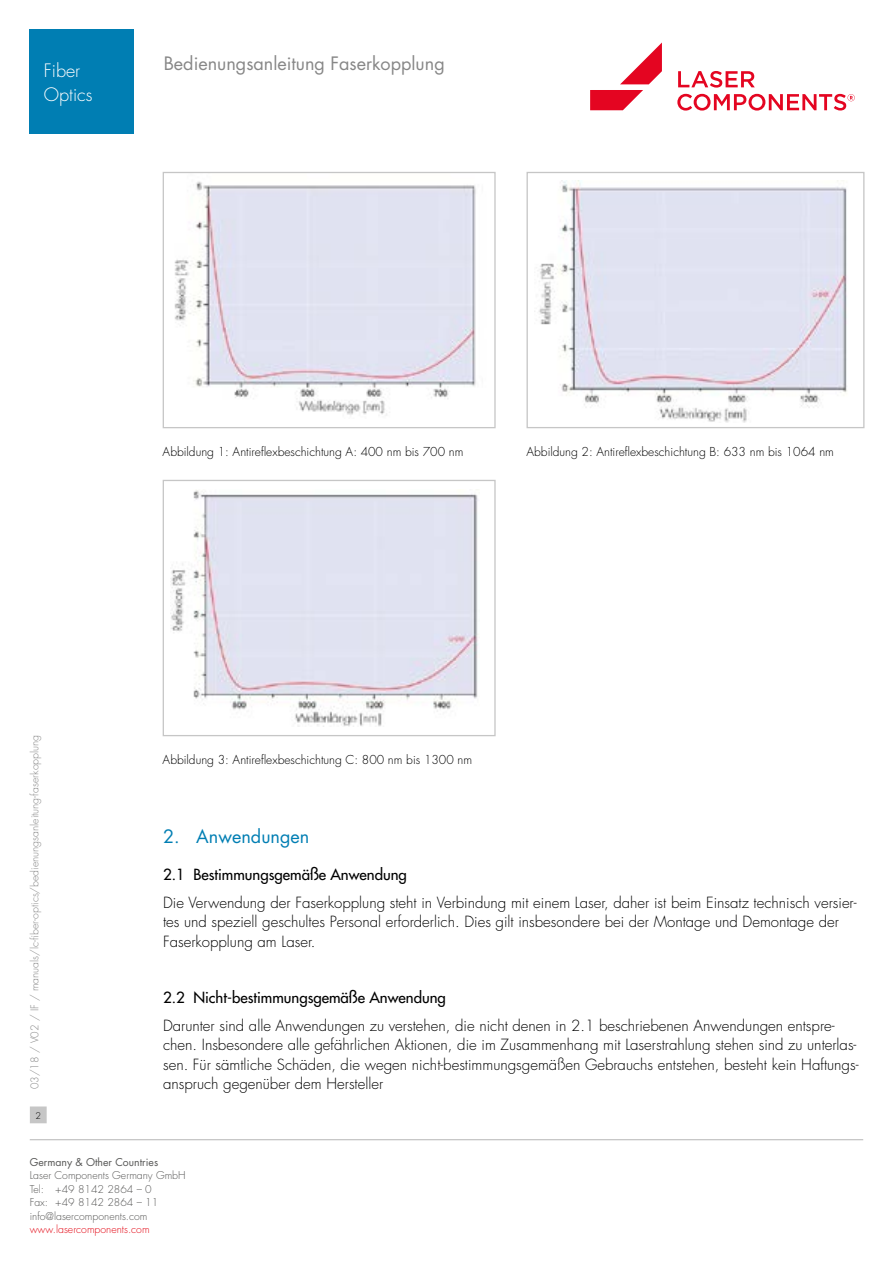
<style>
.page{position:relative;width:893px;height:1263px;background:#fff}
.page>*{position:absolute;margin:0;border:0;box-sizing:border-box;transform-origin:0 0}
.t1{font:18px "Futura Std";color:#878787}
.t2{font:18px "Futura Std";color:#007eb3}
.t3{font:300 18px/24px "Futura Std";color:#fff}
.t4{font:300 15px/19.5px "Futura Std";color:#000}
.t5{font:500 15px "Futura Std";color:#000}
.t6{font:300 12px "Futura Std";color:#000}
.t7{font:300 10.5px/13.5px "Futura Std";color:#575756}
.t8{font:300 10.5px "Futura Std";color:#878787}
.t9{font:300 10.5px "Futura Std";color:#e30613}
.t10{font:10.5px "Futura Std";color:#575756}
.t11{font:300 9px "Futura Std";color:#000}
</style>
<div class="page">
<hr style="left:30px;top:1139px;width:833px;height:1px;background:#c6c6c6">
<div style="left:31px;top:1107px;width:15px;height:16px;background:#c6c6c6"></div>
<div style="left:30px;top:1106px;width:17px;height:17px;border:1px solid #c6c6c6"></div>
<svg style="left:677px;top:71px;width:178px;height:40px"></svg>
<svg style="left:590px;top:43px;width:72px;height:67px"></svg>
<img style="left:174px;top:181px;width:302px;height:235px">
<div style="left:163px;top:172px;width:333px;height:256px;border:1px solid #c6c6c6"></div>
<img style="left:539px;top:180px;width:308px;height:242px">
<div style="left:526px;top:172px;width:338px;height:256px;border:1px solid #c6c6c6"></div>
<img style="left:170px;top:489px;width:308px;height:237px">
<div style="left:163px;top:480px;width:333px;height:256px;border:1px solid #c6c6c6"></div>
<div style="left:30px;top:30px;width:104px;height:104px;background:#007eb3"></div>
<p class="t3" style="left:44px;top:59px;width:50px">Fiber<br>Optics</p>
<p class="t1" style="left:164px;top:52px;width:283px">Bedienungsanleitung Faserkopplung</p>
<p class="t8" style="left:28px;top:1089px;width:356px;rotate:-90deg">03/18 / V02 / IF / manuals/lc-fiber-optics/bedienungsanleitung-faserkopplung</p>
<p class="t11" style="left:35px;top:1110px;width:7px">2</p>
<p class="t6" style="left:163px;top:444px;width:302px">Abbildung 1: Antireflexbeschichtung A: 400 nm bis 700 nm</p>
<p class="t6" style="left:526px;top:444px;width:309px">Abbildung 2: Antireflexbeschichtung B: 633 nm bis 1064 nm</p>
<p class="t6" style="left:163px;top:752px;width:311px">Abbildung 3: Antireflexbeschichtung C: 800 nm bis 1300 nm</p>
<p class="t2" style="left:163px;top:825px;width:148px">2. Anwendungen</p>
<p class="t5" style="left:163px;top:865px;width:245px">2.1 Bestimmungsgemäße Anwendung</p>
<p class="t4" style="left:163px;top:893px;width:695px">Die Verwendung der Faserkopplung steht in Verbindung mit einem Laser, daher ist beim Einsatz technisch versier&shy;tes und speziell geschultes Personal erforderlich. Dies gilt insbesondere bei der Montage und Demontage der<br>Faserkopplung am Laser.</p>
<p class="t5" style="left:163px;top:988px;width:284px">2.2 Nicht-bestimmungsgemäße Anwendung</p>
<p class="t4" style="left:163px;top:1016px;width:697px">Darunter sind alle Anwendungen zu verstehen, die nicht denen in 2.1 beschriebenen Anwendungen entspre&shy;chen. Insbesondere alle gefährlichen Aktionen, die im Zusammenhang mit Laserstrahlung stehen sind zu unterlas&shy;sen. Für sämtliche Schäden, die wegen nicht-bestimmungsgemäßen Gebrauchs entstehen, besteht kein Haftungs&shy;anspruch gegenüber dem Hersteller</p>
<p class="t10" style="left:30px;top:1155px;width:130px">Germany &amp; Other Countries</p>
<p class="t7" style="left:30px;top:1169px;width:157px">Laser Components Germany GmbH<br>Tel: +49 8142 2864 – 0<br>Fax: +49 8142 2864 – 11 info@lasercomponents.com</p>
<p class="t9" style="left:30px;top:1223px;width:121px">www.lasercomponents.com</p>
</div>
